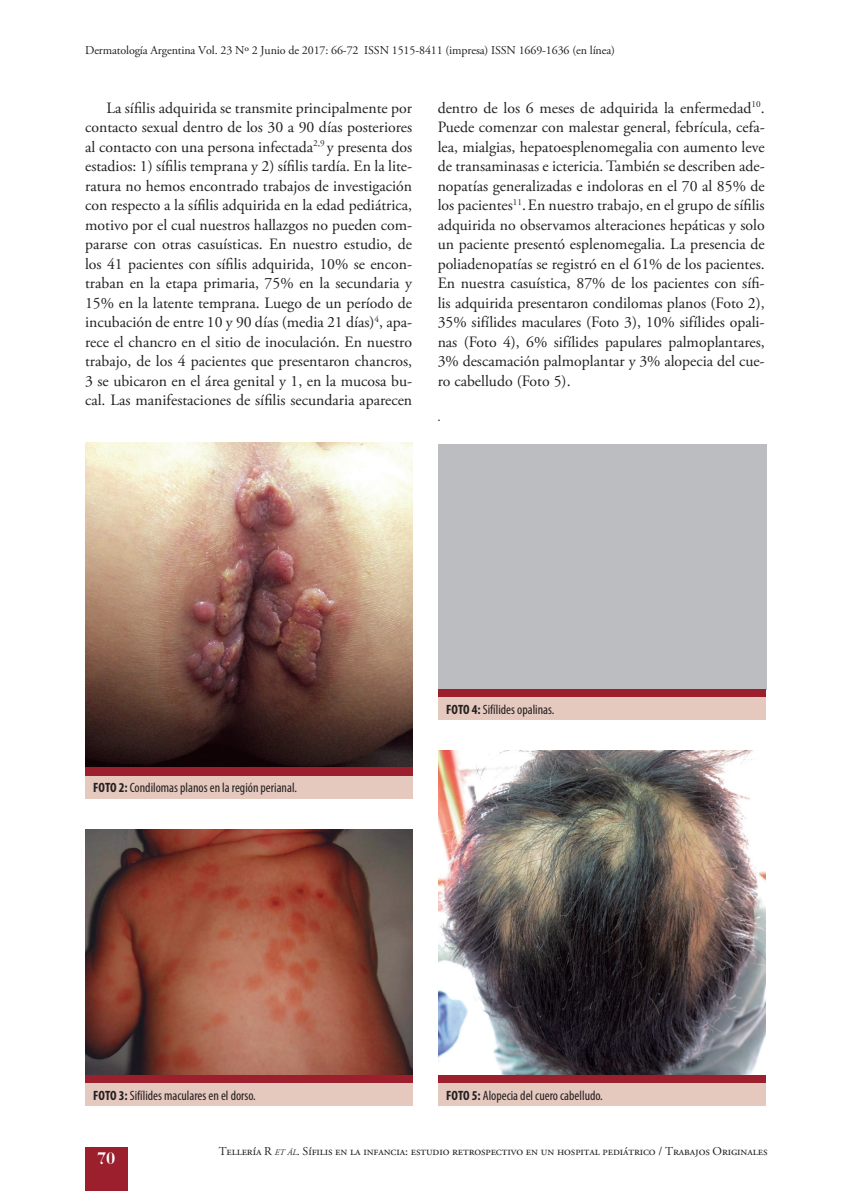
<style>
.page{position:relative;width:851px;height:1191px;background:#fff}
.page>*{position:absolute;margin:0;border:0;box-sizing:border-box;transform-origin:0 0}
.t1{font:700 16.5px "Bauer Bodoni Std";color:#fff}
.t2{font:15.75px/19.5px "Adobe Garamond Pro";color:#231f20;text-align:justify}
.t3{font:condensed 13.5px "Myriad Pro";color:#231f20}
.t4{font:12px "Adobe Garamond Pro";letter-spacing:-.01em;color:#231f20}
.s1{font-weight:700}
.s2{font-style:italic;font-size:8.4px}
</style>
<div class="page">
<div style="left:85px;top:1146px;width:43px;height:45px;background:#9c1f2d"></div>
<img style="left:85px;top:442px;width:328px;height:325px">
<img style="left:85px;top:829px;width:328px;height:246px">
<div style="left:438px;top:444px;width:328px;height:246px;background:#bcbdc0"></div>
<img style="left:438px;top:750px;width:327px;height:325px">
<div style="left:85px;top:767px;width:328px;height:9px;background:#9c1f2d"></div>
<div style="left:85px;top:776px;width:328px;height:22px;background:#e5c8be"></div>
<div style="left:85px;top:1075px;width:328px;height:8px;background:#9c1f2d"></div>
<div style="left:85px;top:1083px;width:328px;height:22px;background:#e5c8be"></div>
<div style="left:438px;top:689px;width:327px;height:8px;background:#9c1f2d"></div>
<div style="left:438px;top:697px;width:327px;height:22px;background:#e5c8be"></div>
<div style="left:438px;top:1075px;width:327px;height:8px;background:#9c1f2d"></div>
<div style="left:438px;top:1083px;width:327px;height:22px;background:#e5c8be"></div>
<p class="t4" style="left:85px;top:43px;width:531px">Dermatología Argentina Vol. 23 Nº 2 Junio de 2017: 66-72 ISSN 1515-8411 (impresa) ISSN 1669-1636 (en línea)</p>
<p class="t2" style="left:85px;top:98px;width:328px;text-indent:21px">La sífilis adquirida se transmite principalmente por contacto sexual dentro de los 30 a 90 días posteriores al contacto con una persona infectada<sup>2,9</sup> y presenta dos estadios: 1) sífilis temprana y 2) sífilis tardía. En la lite&shy;ratura no hemos encontrado trabajos de investigación con respecto a la sífilis adquirida en la edad pediátrica, motivo por el cual nuestros hallazgos no pueden com&shy;pararse con otras casuísticas. En nuestro estudio, de los 41 pacientes con sífilis adquirida, 10% se encon&shy;traban en la etapa primaria, 75% en la secundaria y 15% en la latente temprana. Luego de un período de incubación de entre 10 y 90 días (media 21 días)<sup>4</sup>, apa&shy;rece el chancro en el sitio de inoculación. En nuestro trabajo, de los 4 pacientes que presentaron chancros, 3 se ubicaron en el área genital y 1, en la mucosa bu&shy;cal. Las manifestaciones de sífilis secundaria aparecen</p>
<p class="t2" style="left:437px;top:98px;width:328px">dentro de los 6 meses de adquirida la enfermedad<sup>10</sup>.<br>Puede comenzar con malestar general, febrícula, cefa&shy;lea, mialgias, hepatoesplenomegalia con aumento leve de transaminasas e ictericia. También se describen ade&shy;nopatías generalizadas e indoloras en el 70 al 85% de los pacientes<sup>11</sup>.En nuestro trabajo, en el grupo de sífilis adquirida no observamos alteraciones hepáticas y solo un paciente presentó esplenomegalia. La presencia de poliadenopatías se registró en el 61% de los pacientes.<br>En nuestra casuística, 87% de los pacientes con sífi&shy;lis adquirida presentaron condilomas planos (Foto 2), 35% sifílides maculares (Foto 3), 10% sifílides opali&shy;nas (Foto 4), 6% sifílides papulares palmoplantares, 3% descamación palmoplantar y 3% alopecia del cue&shy;ro cabelludo (Foto 5).</p>
<p class="t3" style="left:437px;top:409px;width:4px">.</p>
<p class="t3" style="left:93px;top:779px;width:205px"><span class="s1">FOTO 2:</span> Condilomas planos en la región perianal.</p>
<p class="t3" style="left:93px;top:1087px;width:164px"><span class="s1">FOTO 3:</span> Sifílides maculares en el dorso.</p>
<p class="t3" style="left:446px;top:701px;width:110px"><span class="s1">FOTO 4:</span> Sifílides opalinas.</p>
<p class="t3" style="left:446px;top:1087px;width:158px"><span class="s1">FOTO 5:</span> Alopecia del cuero cabelludo.</p>
<p class="t1" style="left:97px;top:1148px;width:20px">70</p>
<p class="t4" style="left:219px;top:1144px;width:550px">Tellería R <span class="s2">et ál</span>. Sífilis en la infancia: estudio retrospectivo en un hospital pediátrico / Trabajos Originales</p>
</div>
